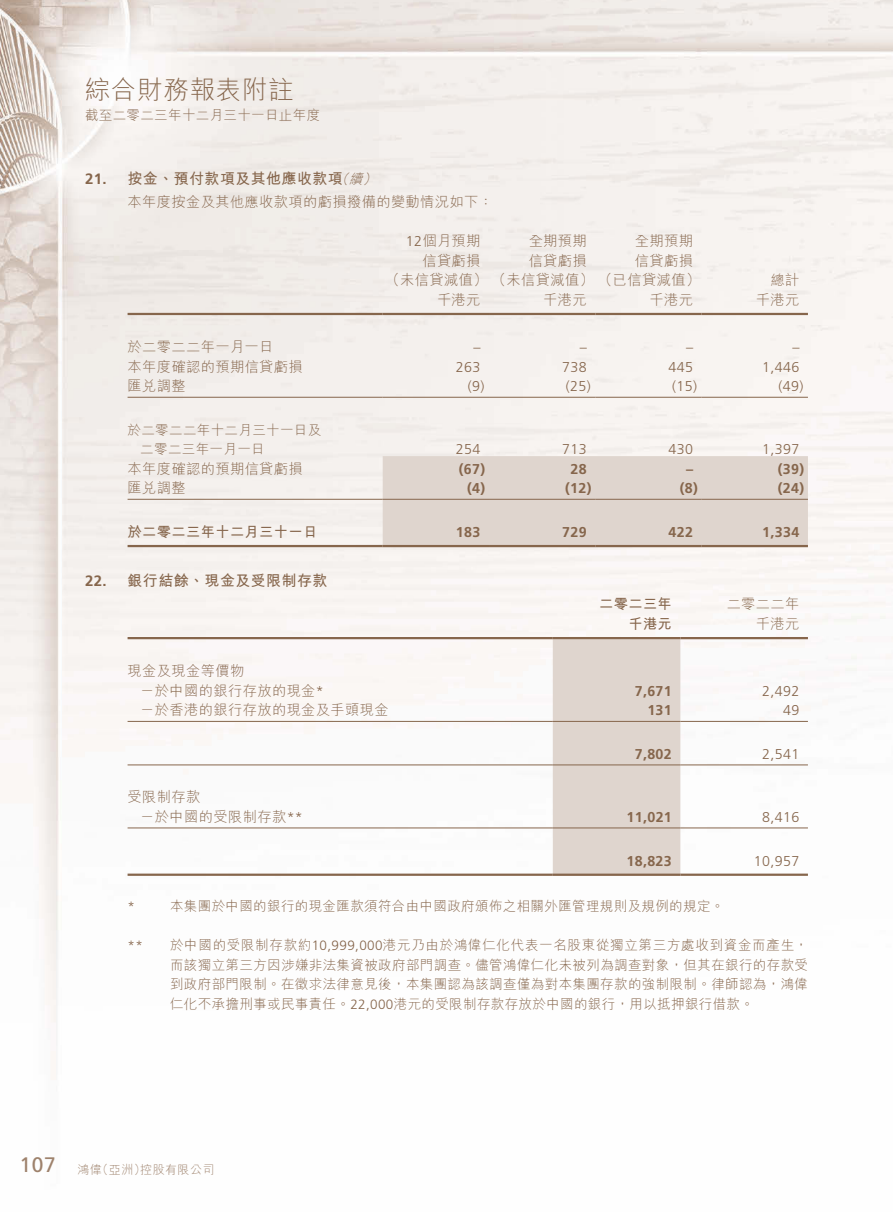
<style>
.page{position:relative;width:893px;height:1212px;background:#fff}
.page>*{position:absolute;margin:0;border:0;box-sizing:border-box;transform-origin:0 0}
.t1{font:300 25.5px "M Hei HK";letter-spacing:.025em;color:#86664c}
.t2{font:21px "Frutiger LT Std";color:#9e826c}
.t3{font:700 15px "M Hei HK";letter-spacing:.025em;color:#86664c}
.t4{font:700 15px "Frutiger LT Std";color:#86664c}
.t5{font:300 14.25px/19.5px "M Hei HK";letter-spacing:.025em;color:#86664c}
.t6{font:300 14.25px "Frutiger LT Std";letter-spacing:.025em;color:#86664c}
.t7{font:700 14.25px "Frutiger LT Std";letter-spacing:.025em;color:#86664c}
.t8{font:700 14.25px "M Hei HK";letter-spacing:.025em;color:#86664c}
.t9{font:300 13.5px/19.5px "M Hei HK";letter-spacing:.025em;color:#86664c;text-align:justify}
.t10{font:300 13.5px "M Hei HK";letter-spacing:.05em;color:#86664c}
.t11{font:italic 300 13.5px "M Hei HK";color:#86664c}
.t12{font:300 13.5px "Frutiger LT Std";color:#86664c}
.t13{font:300 12px "M Hei HK";letter-spacing:.035em;color:#9e826c}
.s1{font-family:"Frutiger LT Std"}
</style>
<div class="page">
<img style="left:0;top:0;width:893px;height:1080px">
<div style="left:383px;top:456px;width:425px;height:89px;background:#dfd5ce"></div>
<hr style="left:128px;top:313px;width:255px;height:2px;background:#86664c">
<hr style="left:383px;top:313px;width:106px;height:2px;background:#86664c">
<hr style="left:489px;top:313px;width:106px;height:2px;background:#86664c">
<hr style="left:595px;top:313px;width:107px;height:2px;background:#86664c">
<hr style="left:702px;top:313px;width:106px;height:2px;background:#86664c">
<hr style="left:128px;top:397px;width:255px;height:1px;background:#86664c">
<hr style="left:383px;top:397px;width:106px;height:1px;background:#86664c">
<hr style="left:489px;top:397px;width:106px;height:1px;background:#86664c">
<hr style="left:595px;top:397px;width:107px;height:1px;background:#86664c">
<hr style="left:702px;top:397px;width:106px;height:1px;background:#86664c">
<hr style="left:128px;top:499px;width:255px;height:1px;background:#86664c">
<hr style="left:383px;top:499px;width:106px;height:1px;background:#86664c">
<hr style="left:489px;top:499px;width:106px;height:1px;background:#86664c">
<hr style="left:595px;top:499px;width:107px;height:1px;background:#86664c">
<hr style="left:702px;top:499px;width:106px;height:1px;background:#86664c">
<hr style="left:128px;top:545px;width:255px;height:2px;background:#86664c">
<hr style="left:383px;top:545px;width:106px;height:2px;background:#86664c">
<hr style="left:489px;top:545px;width:106px;height:2px;background:#86664c">
<hr style="left:595px;top:545px;width:107px;height:2px;background:#86664c">
<hr style="left:702px;top:545px;width:106px;height:2px;background:#86664c">
<div style="left:553px;top:639px;width:127px;height:234px;background:#dfd5ce"></div>
<hr style="left:128px;top:637px;width:425px;height:2px;background:#86664c">
<hr style="left:553px;top:637px;width:127px;height:2px;background:#86664c">
<hr style="left:680px;top:637px;width:128px;height:2px;background:#86664c">
<hr style="left:128px;top:721px;width:425px;height:1px;background:#86664c">
<hr style="left:553px;top:721px;width:127px;height:1px;background:#86664c">
<hr style="left:680px;top:721px;width:128px;height:1px;background:#86664c">
<hr style="left:128px;top:764px;width:425px;height:1px;background:#86664c">
<hr style="left:553px;top:764px;width:127px;height:1px;background:#86664c">
<hr style="left:680px;top:764px;width:128px;height:1px;background:#86664c">
<hr style="left:128px;top:827px;width:425px;height:1px;background:#86664c">
<hr style="left:553px;top:827px;width:127px;height:1px;background:#86664c">
<hr style="left:680px;top:827px;width:128px;height:1px;background:#86664c">
<hr style="left:128px;top:873px;width:425px;height:3px;background:#86664c">
<hr style="left:553px;top:873px;width:127px;height:3px;background:#86664c">
<hr style="left:680px;top:873px;width:128px;height:3px;background:#86664c">
<h1 class="t1" style="left:85px;top:72px;width:210px">綜合財務報表附註</h1>
<p class="t9" style="left:85px;top:105px;width:237px">截至二零二三年十二月三十一日止年度</p>
<p class="t4" style="left:85px;top:169px;width:23px">21.</p>
<p class="t4" style="left:85px;top:571px;width:23px">22.</p>
<p class="t3" style="left:128px;top:167px;width:217px">按金、預付款項及其他應收款項</p>
<p class="t11" style="left:349px;top:169px;width:19px">續</p>
<p class="t11" style="left:335px;top:169px;width:19px">（</p>
<p class="t11" style="left:363px;top:169px;width:19px">(</p>
<p class="t5" style="left:128px;top:192px;width:367px">本年度按金及其他應收款項的虧損撥備的變動情況如下：</p>
<p class="t5" style="left:406px;top:231px;width:76px"><span class="s1">12</span>個月預期</p>
<p class="t5" style="left:422px;top:250px;width:60px">信貸虧損</p>
<p class="t5" style="left:386px;top:270px;width:316px">（未信貸減值( （未信貸減值( （已信貸減值）</p>
<p class="t5" style="left:529px;top:231px;width:60px">全期預期信貸虧損</p>
<p class="t5" style="left:635px;top:231px;width:60px">全期預期信貸虧損</p>
<p class="t5" style="left:437px;top:289px;width:45px">千港元</p>
<p class="t5" style="left:543px;top:289px;width:45px">千港元</p>
<p class="t5" style="left:650px;top:289px;width:45px">千港元</p>
<p class="t5" style="left:756px;top:270px;width:45px;text-align:right">總計千港元</p>
<p class="t5" style="left:128px;top:337px;width:147px">於二零二二年一月一日</p>
<p class="t6" style="left:473px;top:339px;width:9px">–</p>
<p class="t6" style="left:580px;top:339px;width:9px">–</p>
<p class="t6" style="left:686px;top:339px;width:9px">–</p>
<p class="t6" style="left:792px;top:339px;width:9px">–</p>
<p class="t5" style="left:128px;top:356px;width:177px">本年度確認的預期信貸虧損</p>
<p class="t6" style="left:456px;top:359px;width:26px">263</p>
<p class="t6" style="left:562px;top:359px;width:26px">738</p>
<p class="t6" style="left:669px;top:359px;width:26px">445</p>
<p class="t6" style="left:762px;top:359px;width:39px">1,446</p>
<p class="t5" style="left:128px;top:376px;width:60px">匯兌調整</p>
<p class="t9" style="left:128px;top:420px;width:195px">於二零二二年十二月三十一日及</p>
<p class="t6" style="left:468px;top:378px;width:18px">(9)</p>
<p class="t6" style="left:566px;top:378px;width:26px">)25(</p>
<p class="t6" style="left:672px;top:378px;width:26px">)15(</p>
<p class="t6" style="left:778px;top:378px;width:26px">)49(</p>
<p class="t9" style="left:140px;top:439px;width:126px">二零二三年一月一日</p>
<p class="t6" style="left:456px;top:441px;width:26px">254</p>
<p class="t6" style="left:562px;top:441px;width:26px">713</p>
<p class="t6" style="left:669px;top:441px;width:26px">430</p>
<p class="t6" style="left:762px;top:441px;width:39px">1,397</p>
<p class="t5" style="left:128px;top:458px;width:177px">本年度確認的預期信貸虧損</p>
<p class="t7" style="left:459px;top:460px;width:28px">)67(</p>
<p class="t7" style="left:571px;top:460px;width:18px">28</p>
<p class="t7" style="left:686px;top:460px;width:9px">–</p>
<p class="t7" style="left:778px;top:460px;width:28px">)39(</p>
<p class="t5" style="left:128px;top:478px;width:60px">匯兌調整</p>
<p class="t7" style="left:467px;top:480px;width:20px">(4)</p>
<p class="t7" style="left:565px;top:480px;width:28px">)12(</p>
<p class="t7" style="left:680px;top:480px;width:20px">(8)</p>
<p class="t7" style="left:778px;top:480px;width:28px">)24(</p>
<p class="t8" style="left:128px;top:521px;width:191px">於二零二三年十二月三十一日</p>
<p class="t3" style="left:128px;top:569px;width:201px">銀行結餘、現金及受限制存款</p>
<p class="t7" style="left:456px;top:523px;width:26px">183</p>
<p class="t7" style="left:562px;top:523px;width:26px">729</p>
<p class="t7" style="left:669px;top:523px;width:26px">422</p>
<p class="t7" style="left:762px;top:523px;width:39px">1,334</p>
<p class="t8" style="left:599px;top:594px;width:74px">二零二三年</p>
<p class="t5" style="left:727px;top:594px;width:74px">二零二二年</p>
<p class="t8" style="left:628px;top:613px;width:45px">千港元</p>
<p class="t5" style="left:756px;top:613px;width:45px">千港元</p>
<p class="t5" style="left:128px;top:661px;width:118px">現金及現金等價物</p>
<p class="t5" style="left:140px;top:680px;width:185px">－於中國的銀行存放的現金<span class="s1">*</span></p>
<p class="t7" style="left:635px;top:683px;width:39px">7,671</p>
<p class="t6" style="left:762px;top:683px;width:39px">2,492</p>
<p class="t5" style="left:140px;top:700px;width:250px">－於香港的銀行存放的現金及手頭現金</p>
<p class="t7" style="left:647px;top:702px;width:26px">131</p>
<p class="t6" style="left:783px;top:702px;width:18px">49</p>
<p class="t7" style="left:635px;top:746px;width:39px">7,802</p>
<p class="t6" style="left:762px;top:746px;width:39px">2,541</p>
<p class="t5" style="left:128px;top:787px;width:74px">受限制存款</p>
<p class="t5" style="left:140px;top:806px;width:164px">－於中國的受限制存款 <span class="s1">**</span></p>
<p class="t7" style="left:626px;top:809px;width:47px">11,021</p>
<p class="t6" style="left:762px;top:809px;width:39px">8,416</p>
<p class="t12" style="left:128px;top:899px;width:9px">*</p>
<p class="t7" style="left:626px;top:852px;width:47px">18,823</p>
<p class="t9" style="left:170px;top:896px;width:556px">本集團於中國的銀行的現金匯款須符合由中國政府頒佈之相關外匯管理規則及規例的規定。</p>
<p class="t6" style="left:754px;top:852px;width:47px">10,957</p>
<p class="t12" style="left:128px;top:938px;width:17px">**</p>
<p class="t10" style="left:170px;top:936px;width:639px">於中國的受限制存款約<span class="s1">10,999,000</span>港元乃由於鴻偉仁化代表一名股東從獨立第三方處收到資金而產生，</p>
<p class="t9" style="left:170px;top:954px;width:639px">而該獨立第三方因涉嫌非法集資被政府部門調查。儘管鴻偉仁化未被列為調查對象，但其在銀行的存款受到政府部門限制。在徵求法律意見後，本集團認為該調查僅為對本集團存款的強制限制。律師認為，鴻偉仁化不承擔刑事或民事責任。<span class="s1">22,000</span>港元的受限制存款存放於中國的銀行，用以抵押銀行借款。</p>
<h2 class="t2" style="left:20px;top:1152px;width:38px">107</h2>
<p class="t13" style="left:96px;top:1161px;width:51px">（亞洲）</p>
<p class="t13" style="left:78px;top:1161px;width:26px">鴻偉</p>
<p class="t13" style="left:140px;top:1161px;width:76px">控股有限公司</p>
</div>
